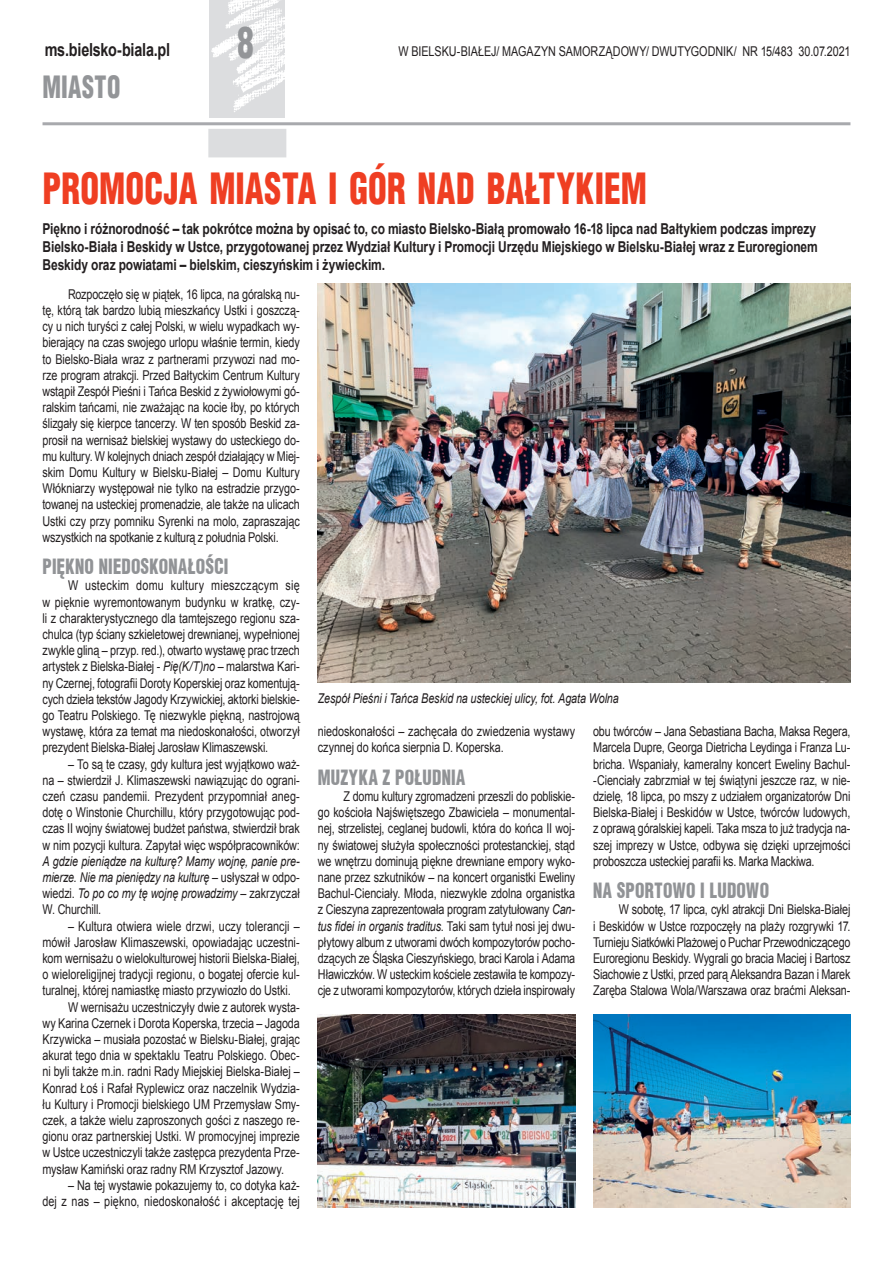
<style>
.page{position:relative;width:893px;height:1263px;background:#fff}
.page>*{position:absolute;margin:0;border:0;box-sizing:border-box;transform-origin:0 0}
.t1{font:900 42px "Switzerland Cond";letter-spacing:.005em;color:#ef3e22;scale:.8 1}
.t2{font:900 42px "Switzerland Cond";color:#939598;scale:.8 1}
.t3{font:900 30px "Switzerland Cond";letter-spacing:.02em;color:#939598;scale:.8 1}
.t4{font:21px "Switz Cond Blackpl";letter-spacing:.025em;color:#919396;scale:.8 1}
.t5{font:700 18px "Arial";letter-spacing:-.015em;color:#231f20;scale:.8 1}
.t6{font:700 15px/18px "Arial";letter-spacing:-.005em;color:#231f20;text-align:justify;scale:.8 1}
.t7{font:13.5px/16.2px "Arial";letter-spacing:-.005em;color:#231f20;text-align:justify;scale:.8 1}
.t8{font:italic 13.5px/16.2px "Arial";letter-spacing:-.01em;color:#231f20;text-align:justify;scale:.8 1}
.s1{font-style:italic}
.s2{font-style:normal}
</style>
<div class="page">
<hr style="left:43px;top:122px;width:807px;height:3px;background:#a8a9ad">
<img style="left:209px;top:0;width:76px;height:118px">
<div style="left:208px;top:129px;width:78px;height:28px;background:#dcdddf"></div>
<img style="left:318px;top:283px;width:532px;height:400px">
<img style="left:318px;top:1015px;width:257px;height:193px">
<img style="left:593px;top:1014px;width:257px;height:194px">
<h3 class="t5" style="left:45px;top:37px;width:158px">ms.bielsko-biala.pl</h3>
<h2 class="t3" style="left:43px;top:68px;width:99px">MIASTO</h2>
<h1 class="t2" style="left:237px;top:16px;width:22px">8</h1>
<p class="t7" style="left:399px;top:43px;width:566px">W BIELSKU-BIAŁEJ/ MAGAZYN SAMORZĄDOWY/ DWUTYGODNIK/ NR 15/483 30.07.2021</p>
<h1 class="t1" style="left:43px;top:162px;width:757px">PROMOCJA MIASTA I GÓR NAD BAŁTYKIEM</h1>
<p class="t6" style="left:43px;top:220px;width:971px">Piękno i różnorodność – tak pokrótce można by opisać to, co miasto Bielsko-Białą promowało 16-18 lipca nad Bałtykiem podczas imprezy Bielsko-Biała i Beskidy w Ustce, przygotowanej przez Wydział Kultury i Promocji Urzędu Miejskiego w Bielsku-Białej wraz z Euroregionem Beskidy oraz powiatami – bielskim, cieszyńskim i żywieckim.</p>
<p class="t7" style="left:43px;top:286px;width:323px;text-indent:26px">Rozpoczęło się w piątek, 16 lipca, na góralską nu&shy;tę, którą tak bardzo lubią mieszkańcy Ustki i goszczą&shy;cy u nich turyści z całej Polski, w wielu wypadkach wy&shy;bierający na czas swojego urlopu właśnie termin, kiedy to Bielsko-Biała wraz z partnerami przywozi nad mo&shy;rze program atrakcji. Przed Bałtyckim Centrum Kultury wstąpił Zespół Pieśni i Tańca Beskid z żywiołowymi gó&shy;ralskim tańcami, nie zważając na kocie łby, po których ślizgały się kierpce tancerzy. W ten sposób Beskid za&shy;prosił na wernisaż bielskiej wystawy do usteckiego do&shy;mu kultury. W kolejnych dniach zespół działający w Miej&shy;skim Domu Kultury w Bielsku-Białej – Domu Kultury Włókniarzy występował nie tylko na estradzie przygo&shy;towanej na usteckiej promenadzie, ale także na ulicach Ustki czy przy pomniku Syrenki na molo, zapraszając wszystkich na spotkanie z kulturą z południa Polski.</p>
<h3 class="t4" style="left:43px;top:552px;width:234px">PIĘKNO NIEDOSKONAŁOŚCI</h3>
<p class="t7" style="left:43px;top:577px;width:323px;text-indent:26px">W usteckim domu kultury mieszczącym się w pięknie wyremontowanym budynku w kratkę, czy&shy;li z charakterystycznego dla tamtejszego regionu sza&shy;chulca (typ ściany szkieletowej drewnianej, wypełnionej zwykle gliną – przyp. red.), otwarto wystawę prac trzech artystek z Bielska-Białej - <span class="s1">Pię(K/T)no</span> – malarstwa Kari&shy;ny Czernej, fotografii Doroty Koperskiej oraz komentują&shy;cych dzieła tekstów Jagody Krzywickiej, aktorki bielskie&shy;go Teatru Polskiego. Tę niezwykle piękną, nastrojową wystawę, która za temat ma niedoskonałości, otworzył prezydent Bielska-Białej Jarosław Klimaszewski.</p>
<p class="t7" style="left:43px;top:756px;width:323px;text-indent:26px">– To są te czasy, gdy kultura jest wyjątkowo waż&shy;na – stwierdził J. Klimaszewski nawiązując do ograni&shy;czeń czasu pandemii. Prezydent przypomniał aneg&shy;dotę o Winstonie Churchillu, który przygotowując pod&shy;czas II wojny światowej budżet państwa, stwierdził brak w nim pozycji kultura. Zapytał więc współpracowników:</p>
<p class="t8" style="left:43px;top:853px;width:323px">A gdzie pieniądze na kulturę? Mamy wojnę, panie pre&shy;mierze. Nie ma pieniędzy na kulturę <span class="s2">– usłyszał w odpo&shy;wiedzi.</span> To po co my tę wojnę prowadzimy <span class="s2">– zakrzyczał W. Churchill.</span></p>
<p class="t7" style="left:68px;top:918px;width:291px">– Kultura otwiera wiele drzwi, uczy tolerancji –</p>
<p class="t7" style="left:42px;top:934px;width:323px">mówił Jarosław Klimaszewski, opowiadając uczestni-</p>
<p class="t7" style="left:43px;top:950px;width:323px">kom wernisażu o wielokulturowej historii Bielska-Białej,</p>
<p class="t7" style="left:43px;top:966px;width:323px">o wieloreligijnej tradycji regionu, o bogatej ofercie kul-</p>
<p class="t7" style="left:43px;top:982px;width:312px">turalnej, której namiastkę miasto przywiozło do Ustki.</p>
<p class="t7" style="left:68px;top:999px;width:291px">W wernisażu uczestniczyły dwie z autorek wysta-</p>
<p class="t7" style="left:43px;top:1015px;width:323px">wy Karina Czernek i Dorota Koperska, trzecia – Jagoda</p>
<p class="t7" style="left:43px;top:1031px;width:323px">Krzywicka – musiała pozostać w Bielsku-Białej, grając</p>
<p class="t7" style="left:43px;top:1047px;width:323px">akurat tego dnia w spektaklu Teatru Polskiego. Obec-</p>
<p class="t7" style="left:43px;top:1063px;width:323px">ni byli także m.in. radni Rady Miejskiej Bielska-Białej –</p>
<p class="t7" style="left:43px;top:1080px;width:323px">Konrad Łoś i Rafał Ryplewicz oraz naczelnik Wydzia-</p>
<p class="t7" style="left:43px;top:1096px;width:323px">łu Kultury i Promocji bielskiego UM Przemysław Smy-</p>
<p class="t7" style="left:43px;top:1112px;width:323px">czek, a także wielu zaproszonych gości z naszego re-</p>
<p class="t7" style="left:43px;top:1128px;width:323px">gionu oraz partnerskiej Ustki. W promocyjnej imprezie</p>
<p class="t7" style="left:43px;top:1144px;width:323px">w Ustce uczestniczyli także zastępca prezydenta Prze-</p>
<p class="t7" style="left:43px;top:1161px;width:304px">mysław Kamiński oraz radny RM Krzysztof Jazowy.</p>
<p class="t7" style="left:43px;top:1177px;width:323px;text-align:right">– Na tej wystawie pokazujemy to, co dotyka każ-<br>dej z nas – piękno, niedoskonałość i akceptację tej</p>
<p class="t8" style="left:318px;top:690px;width:378px">Zespół Pieśni i Tańca Beskid na usteckiej ulicy, fot. Agata Wolna</p>
<p class="t7" style="left:593px;top:723px;width:323px">obu twórców – Jana Sebastiana Bacha, Maksa Regera, Marcela Dupre, Georga Dietricha Leydinga i Franza Lu&shy;bricha. Wspaniały, kameralny koncert Eweliny Bachul--Cienciały zabrzmiał w tej świątyni jeszcze raz, w nie&shy;dzielę, 18 lipca, po mszy z udziałem organizatorów Dni Bielska-Białej i Beskidów w Ustce, twórców ludowych, z oprawą góralskiej kapeli. Taka msza to już tradycja na&shy;szej imprezy w Ustce, odbywa się dzięki uprzejmości proboszcza usteckiej parafii ks. Marka Mackiwa.</p>
<h3 class="t4" style="left:593px;top:876px;width:221px">NA SPORTOWO I LUDOWO</h3>
<p class="t7" style="left:593px;top:901px;width:323px;text-indent:26px">W sobotę, 17 lipca, cykl atrakcji Dni Bielska-Białej i Beskidów w Ustce rozpoczęły na plaży rozgrywki 17.<br>Turnieju Siatkówki Plażowej o Puchar Przewodniczącego Euroregionu Beskidy. Wygrali go bracia Maciej i Bartosz Siachowie z Ustki, przed parą Aleksandra Bazan i Marek Zaręba Stalowa Wola/Warszawa oraz braćmi Aleksan-</p>
<p class="t7" style="left:318px;top:723px;width:323px">niedoskonałości – zachęcała do zwiedzenia wystawy czynnej do końca sierpnia D. Koperska.</p>
<h3 class="t4" style="left:318px;top:763px;width:186px">MUZYKA Z POŁUDNIA</h3>
<p class="t7" style="left:318px;top:788px;width:323px;text-indent:26px">Z domu kultury zgromadzeni przeszli do pobliskie&shy;go kościoła Najświętszego Zbawiciela – monumental&shy;nej, strzelistej, ceglanej budowli, która do końca II woj&shy;ny światowej służyła społeczności protestanckiej, stąd we wnętrzu dominują piękne drewniane empory wyko&shy;nane przez szkutników – na koncert organistki Eweliny Bachul-Cienciały. Młoda, niezwykle zdolna organistka z Cieszyna zaprezentowała program zatytułowany <span class="s1">Can&shy;tus fidei in organis traditus</span>. Taki sam tytuł nosi jej dwu&shy;płytowy album z utworami dwóch kompozytorów pocho&shy;dzących ze Śląska Cieszyńskiego, braci Karola i Adama Hławiczków. W usteckim kościele zestawiła te kompozy&shy;cje z utworami kompozytorów, których dzieła inspirowały</p>
</div>
